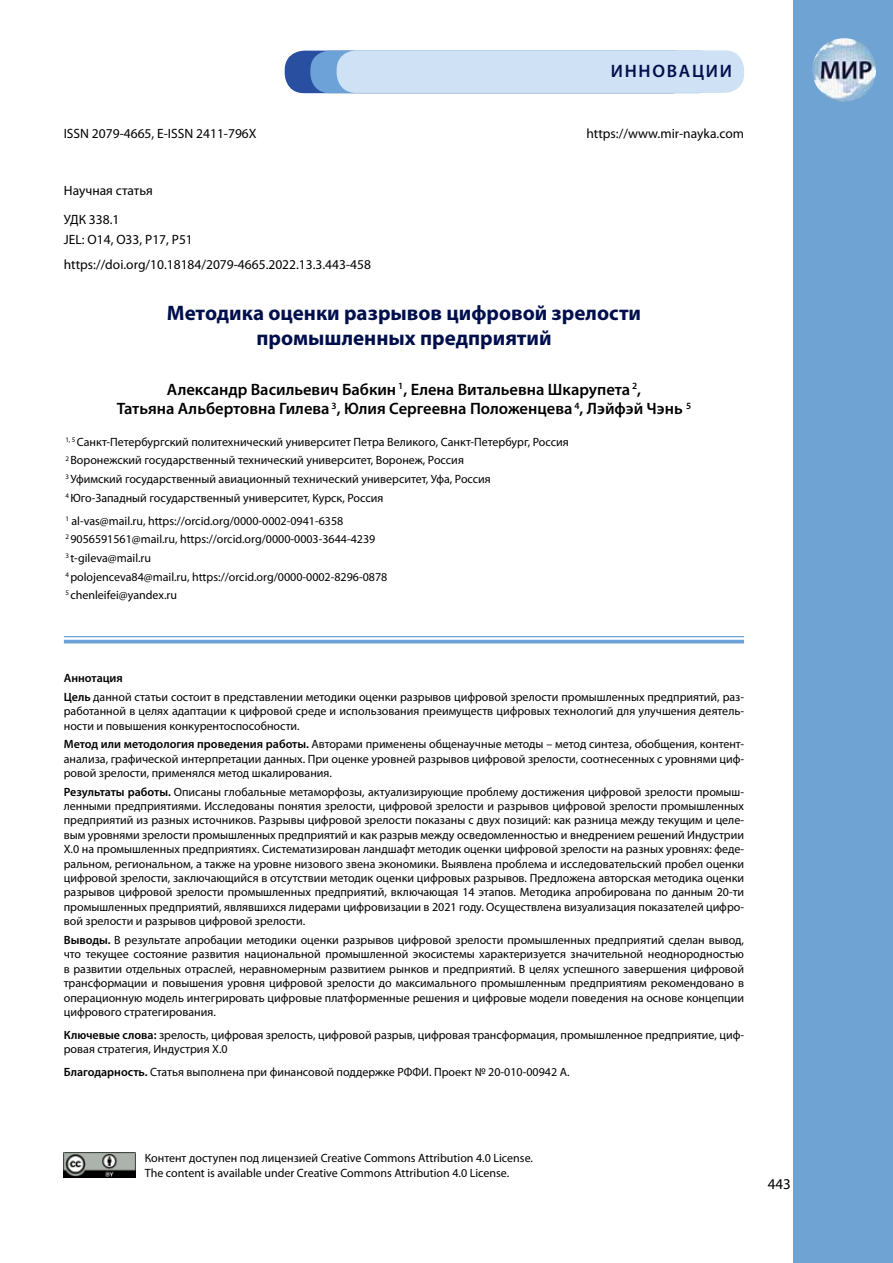
<style>
.page{position:relative;width:893px;height:1263px;background:#fff}
.page>*{position:absolute;margin:0;border:0;box-sizing:border-box;transform-origin:0 0}
.t1{font:700 21px/25.2px "Myriad Pro";color:#000f4c;text-align:center}
.t2{font:600 18px "Myriad Pro";color:#000f4c}
.t3{font:600 16.5px/19.8px "Myriad Pro";color:#000;text-align:center}
.t4{font:15px "Myriad Pro";color:#000}
.t5{font:13.5px/29px "Myriad Pro";color:#000}
.t6{font:12px/14.4px "Myriad Pro";color:#000}
.s1{font-weight:600}
</style>
<div class="page">
<div style="left:285px;top:51px;width:407px;height:42px;background:#294fa1;border-radius:19px"></div>
<div style="left:310px;top:51px;width:408px;height:42px;background:#6ca2d7;border-radius:19px"></div>
<div style="left:337px;top:50px;width:407px;height:43px;background:#cfe1f4;border-radius:19px"></div>
<img style="left:64px;top:1152px;width:72px;height:26px">
<hr style="left:64px;top:636px;width:680px;height:1px;background:#6ca2d7">
<hr style="left:64px;top:640px;width:680px;height:3px;background:#6ca2d7">
<div style="left:794px;top:0;width:99px;height:1263px;background:#6ea3d4"></div>
<img style="left:812px;top:38px;width:64px;height:64px;border-radius:32px">
<h2 class="t2" style="left:611px;top:59px;width:14px">иннов</h2>
<h2 class="t2" style="left:679px;top:59px;width:40px">ации</h2>
<p class="t5" style="left:64px;top:118px;width:194px">ISSN 2079-4665, E-ISSN 2411-796X</p>
<p class="t5" style="left:586px;top:118px;width:159px">https://www.mir-nayka.com</p>
<p class="t5" style="left:64px;top:176px;width:90px">Научная статья<br>УДК 338.1</p>
<p class="t5" style="left:64px;top:227px;width:309px;line-height:24.8px">JEL: O14, O33, P17, P51 https://doi.org/10.18184/2079-4665.2022.13.3.443-458</p>
<h1 class="t1" style="left:167px;top:299px;width:476px">Методика оценки разрывов цифровой зрелости промышленных предприятий</h1>
<h3 class="t3" style="left:117px;top:379px;width:576px">Александр Васильевич Бабкин <sup>1</sup>, Елена Витальевна Шкарупета <sup>2</sup>,<br>Татьяна Альбертовна Гилева <sup>3</sup>, Юлия Сергеевна Положенцева <sup>4</sup>, Лэйфэй Чэнь <sup>5</sup></h3>
<p class="t6" style="left:65px;top:432px;width:505px;line-height:18.6px"><sup>1,</sup> <sup>5</sup> Санкт-Петербургский политехнический университет Петра Великого, Санкт-Петербург, Россия <sup>2</sup> Воронежский государственный технический университет, Воронеж, Россия<br><sup>3</sup> Уфимский государственный авиационный технический университет, Уфа, Россия<br><sup>4</sup> Юго-Западный государственный университет, Курск, Россия</p>
<p class="t6" style="left:65px;top:511px;width:324px;line-height:18.6px"><sup>1</sup> al-vas@mail.ru, https://orcid.org/0000-0002-0941-6358<br><sup>2</sup> 9056591561@mail.ru, https://orcid.org/0000-0003-3644-4239<br><sup>3</sup> t-gileva@mail.ru<br><sup>4</sup> polojenceva84@mail.ru, https://orcid.org/0000-0002-8296-0878<br><sup>5</sup> chenleifei@yandex.ru</p>
<p class="t6" style="left:64px;top:669px;width:682px;line-height:18.6px"><span class="s1">Аннотация<br>Цель</span> данной статьи состоит в представлении методики оценки разрывов цифровой зрелости промышленных предприятий, раз-</p>
<p class="t6" style="left:64px;top:704px;width:682px">работанной в целях адаптации к цифровой среде и использования преимуществ цифровых технологий для улучшения деятель&shy;ности и повышения конкурентоспособности.</p>
<p class="t6" style="left:64px;top:737px;width:682px;text-align:justify"><span class="s1">Метод или методология проведения работы.</span> Авторами применены общенаучные методы – метод синтеза, обобщения, контент&shy;анализа, графической интерпретации данных. При оценке уровней разрывов цифровой зрелости, соотнесенных с уровнями циф&shy;ровой зрелости, применялся метод шкалирования.</p>
<p class="t6" style="left:64px;top:784px;width:682px;text-align:justify"><span class="s1">Результаты работы.</span> Описаны глобальные метаморфозы, актуализирующие проблему достижения цифровой зрелости промыш&shy;ленными предприятиями. Исследованы понятия зрелости, цифровой зрелости и разрывов цифровой зрелости промышленных предприятий из разных источников. Разрывы цифровой зрелости показаны с двух позиций: как разница между текущим и целе&shy;вым уровнями зрелости промышленных предприятий и как разрыв между осведомленностью и внедрением решений Индустрии Х.0 на промышленных предприятиях. Систематизирован ландшафт методик оценки цифровой зрелости на разных уровнях: феде&shy;ральном, региональном, а также на уровне низового звена экономики. Выявлена проблема и исследовательский пробел оценки цифровой зрелости, заключающийся в отсутствии методик оценки цифровых разрывов. Предложена авторская методика оценки разрывов цифровой зрелости промышленных предприятий, включающая 14 этапов. Методика апробирована по данным 20-ти промышленных предприятий, являвшихся лидерами цифровизации в 2021 году. Осуществлена визуализация показателей цифро&shy;вой зрелости и разрывов цифровой зрелости.</p>
<p class="t6" style="left:64px;top:932px;width:682px;text-align:justify"><span class="s1">Выводы.</span> В результате апробации методики оценки разрывов цифровой зрелости промышленных предприятий сделан вывод, что текущее состояние развития национальной промышленной экосистемы характеризуется значительной неоднородностью в развитии отдельных отраслей, неравномерным развитием рынков и предприятий. В целях успешного завершения цифровой трансформации и повышения уровня цифровой зрелости до максимального промышленным предприятиям рекомендовано в операционную модель интегрировать цифровые платформенные решения и цифровые модели поведения на основе концепции цифрового стратегирования.</p>
<p class="t6" style="left:64px;top:1027px;width:682px"><span class="s1">Ключевые слова:</span> зрелость, цифровая зрелость, цифровой разрыв, цифровая трансформация, промышленное предприятие, циф&shy;ровая стратегия, Индустрия Х.0</p>
<p class="t6" style="left:64px;top:1065px;width:507px"><span class="s1">Благодарность.</span> Статья выполнена при финансовой поддержке РФФИ. Проект № 20-010-00942 А.</p>
<p class="t6" style="left:145px;top:1150px;width:390px;line-height:15px">Контент доступен под лицензией Creative Commons Attribution 4.0 License.<br>The content is available under Creative Commons Attribution 4.0 License.</p>
<p class="t4" style="left:768px;top:1175px;width:25px">443</p>
</div>
